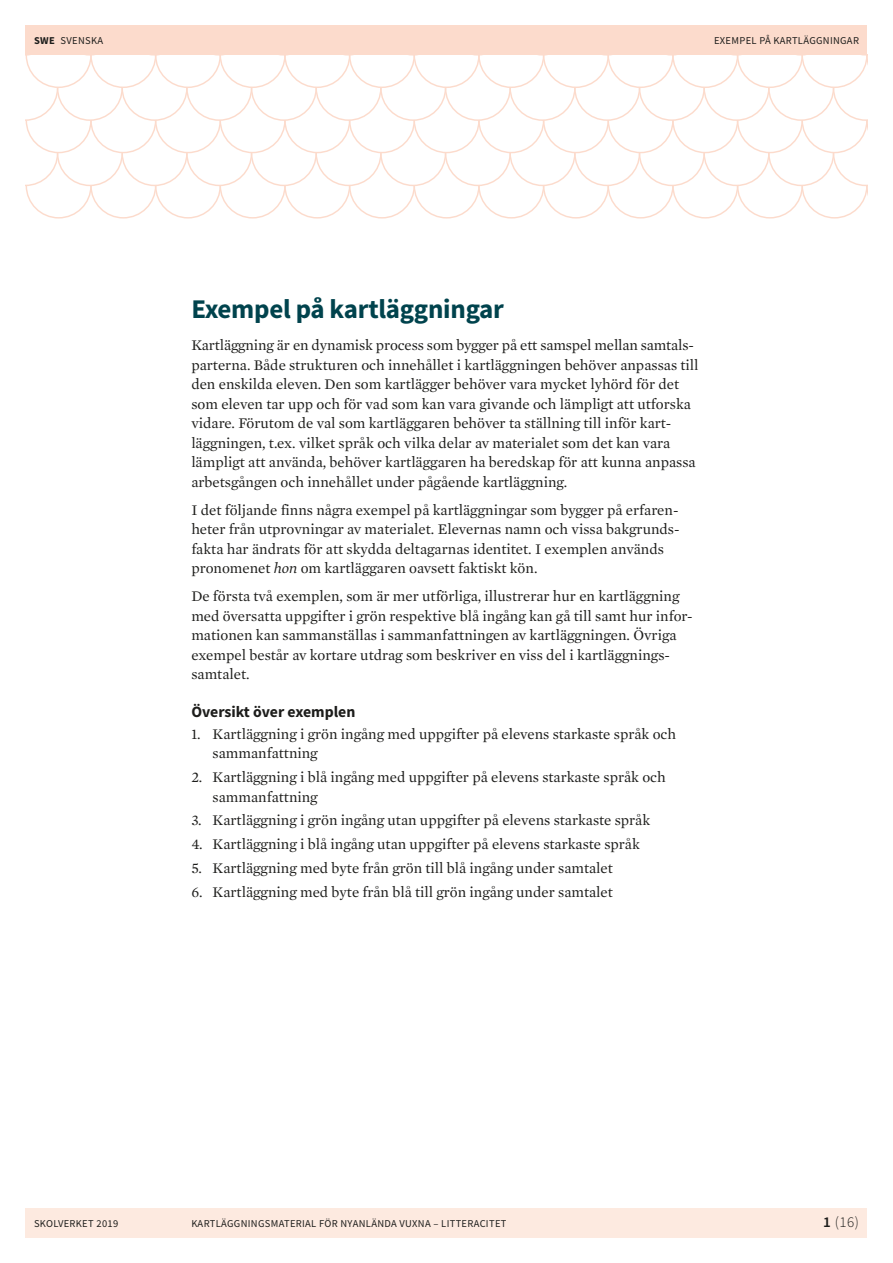
<style>
.page{position:relative;width:893px;height:1263px;background:#fff}
.page>*{position:absolute;margin:0;border:0;box-sizing:border-box;transform-origin:0 0}
.t1{font:700 27px "Source Sans Pro";letter-spacing:-.01em;color:#00434d}
.t2{font:700 15.75px "Source Sans Pro";color:#1d1d1b}
.t3{font:15px/19.5px "Mercury Text G1";color:#1d1d1b}
.t4{font:300 15px "Source Sans Pro";color:#1d1d1b}
.t5{font:10.5px "Source Sans Pro";letter-spacing:.03em;color:#1d1d1b}
.s1{font-weight:700}
.s2{font-style:italic}
.s3{font-weight:600}
</style>
<div class="page">
<svg style="left:26px;top:55px;width:841px;height:164px"></svg>
<div style="left:26px;top:26px;width:841px;height:29px;background:#fcdbcc"></div>
<div style="left:26px;top:1208px;width:841px;height:29px;background:#fdeae0"></div>
<p class="t5" style="left:34px;top:34px;width:71px"><span class="s1">SWE</span> SVENSKA</p>
<p class="t5" style="left:714px;top:34px;width:146px">EXEMPEL PÅ KARTLÄGGNINGAR</p>
<h1 class="t1" style="left:191px;top:291px;width:314px">Exempel på kartläggningar</h1>
<p class="t3" style="left:191px;top:335px;width:509px">Kartläggning är en dynamisk process som bygger på ett samspel mellan samtals&shy;parterna. Både strukturen och innehållet i kartläggningen behöver anpassas till den enskilda eleven. Den som kartlägger behöver vara mycket lyhörd för det som eleven tar upp och för vad som kan vara givande och lämpligt att utforska vidare. Förutom de val som kartläggaren behöver ta ställning till inför kart&shy;läggningen, t.ex. vilket språk och vilka delar av materialet som det kan vara lämpligt att använda, behöver kartläggaren ha beredskap för att kunna anpassa arbetsgången och innehållet under pågående kartläggning.</p>
<p class="t3" style="left:191px;top:499px;width:490px">I det följande finns några exempel på kartläggningar som bygger på erfaren&shy;heter från utprovningar av materialet. Elevernas namn och vissa bakgrunds&shy;fakta har ändrats för att skydda deltagarnas identitet. I exemplen används pronomenet <span class="s2">hon</span> om kartläggaren oavsett faktiskt kön.</p>
<p class="t3" style="left:191px;top:586px;width:503px">De första två exemplen, som är mer utförliga, illustrerar hur en kartläggning med översatta uppgifter i grön respektive blå ingång kan gå till samt hur infor&shy;mationen kan sammanställas i sammanfattningen av kartläggningen. Övriga exempel består av kortare utdrag som beskriver en viss del i kartläggnings&shy;samtalet.</p>
<p class="t2" style="left:191px;top:701px;width:166px">Översikt över exemplen</p>
<p class="t3" style="left:213px;top:723px;width:465px;text-indent:-21px">1. Kartläggning i grön ingång med uppgifter på elevens starkaste språk och sammanfattning</p>
<p class="t3" style="left:213px;top:767px;width:455px;text-indent:-21px">2. Kartläggning i blå ingång med uppgifter på elevens starkaste språk och sammanfattning</p>
<p class="t3" style="left:191px;top:810px;width:460px">3. Kartläggning i grön ingång utan uppgifter på elevens starkaste språk</p>
<p class="t3" style="left:191px;top:834px;width:450px">4. Kartläggning i blå ingång utan uppgifter på elevens starkaste språk</p>
<p class="t3" style="left:191px;top:857px;width:423px">5. Kartläggning med byte från grön till blå ingång under samtalet</p>
<p class="t3" style="left:191px;top:881px;width:423px">6. Kartläggning med byte från blå till grön ingång under samtalet</p>
<p class="t5" style="left:34px;top:1217px;width:86px">SKOLVERKET 2019</p>
<p class="t5" style="left:191px;top:1217px;width:317px">KARTLÄGGNINGSMATERIAL FÖR NYANLÄNDA VUXNA – LITTERACITET</p>
<p class="t4" style="left:823px;top:1213px;width:37px"><span class="s3">1</span> (16)</p>
</div>
